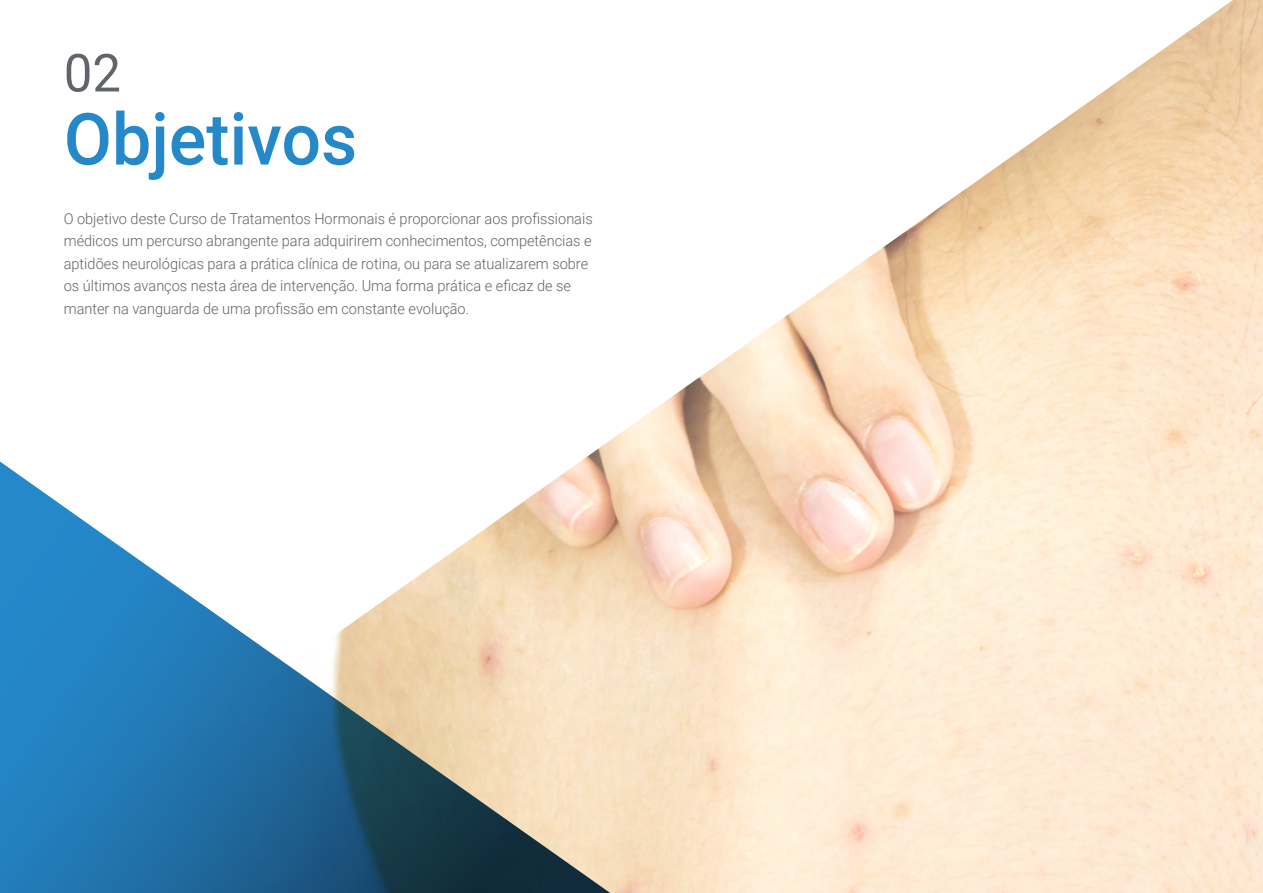
<style>
.page{position:relative;width:1263px;height:893px;background:#fff}
.page>*{position:absolute;margin:0;border:0;box-sizing:border-box;transform-origin:0 0}
.t1{font:500 72px "Roboto";color:#2488c9}
.t2{font:52.5px "Roboto";color:#61646a}
.t3{font:300 15px/22.5px "Roboto";color:#61646a}
</style>
<div class="page">
<img style="left:602px;top:0;width:661px;height:893px">
<svg style="left:0;top:446px;width:640px;height:447px"></svg>
<h2 class="t2" style="left:64px;top:36px;width:59px">02</h2>
<h1 class="t1" style="left:64px;top:89px;width:295px">Objetivos</h1>
<p class="t3" style="left:64px;top:207px;width:530px">O objetivo deste Curso de Tratamentos Hormonais é proporcionar aos profissionais médicos um percurso abrangente para adquirirem conhecimentos, competências e aptidões neurológicas para a prática clínica de rotina, ou para se atualizarem sobre os últimos avanços nesta área de intervenção. Uma forma prática e eficaz de se manter na vanguarda de uma profissão em constante evolução.</p>
</div>
